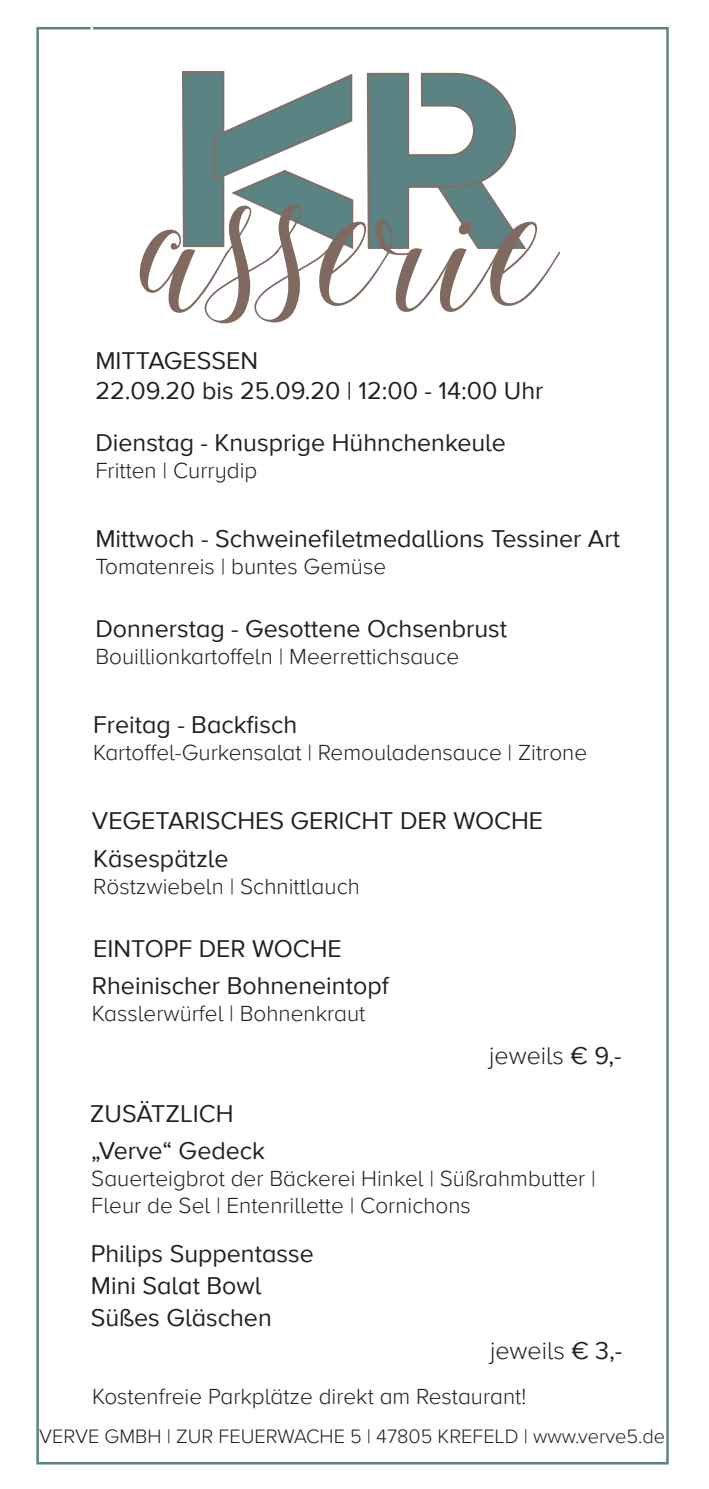
<style>
.page{position:relative;width:709px;height:1489px;background:#fff}
.page>*{position:absolute;margin:0;border:0;box-sizing:border-box;transform-origin:0 0}
.t1{font:177.5px "Stylish Calligraphy Demo";color:#806a60;scale:.95 1}
.t2{font:25px "Proxima Nova A";color:#231f20}
.t3{font:300 25px "Proxima Nova A";color:#231f20}
.t4{font:300 22.5px/27px "Proxima Nova A";color:#231f20}
.t5{font:300 20px "Proxima Nova A";color:#231f20}
.s1{font-weight:400}
</style>
<div class="page">
<svg style="left:366px;top:72px;width:160px;height:177px"></svg>
<svg style="left:182px;top:71px;width:172px;height:178px"></svg>
<p class="t1" style="left:144px;top:136px;width:437px">asserie</p>
<p class="t2" style="left:95px;top:342px;width:164px">MITTAGESSEN</p>
<p class="t2" style="left:95px;top:372px;width:449px">22.09.20 bis 25.09.20 | 12:00 - 14:00 Uhr</p>
<p class="t2" style="left:95px;top:424px;width:412px">Dienstag - Knusprige Hühnchenkeule</p>
<p class="t4" style="left:95px;top:456px;width:163px">Fritten | Currydip</p>
<p class="t2" style="left:95px;top:520px;width:526px">Mittwoch - Schweinefiletmedallions Tessiner Art</p>
<p class="t4" style="left:95px;top:552px;width:292px">Tomatenreis | buntes Gemüse</p>
<p class="t2" style="left:95px;top:610px;width:413px">Donnerstag - Gesottene Ochsenbrust</p>
<p class="t4" style="left:95px;top:642px;width:365px">Bouillionkartoffeln | Meerrettichsauce</p>
<p class="t2" style="left:93px;top:705px;width:205px">Freitag - Backfisch</p>
<p class="t4" style="left:93px;top:737px;width:495px">Kartoffel-Gurkensalat | Remouladensauce | Zitrone</p>
<p class="t2" style="left:92px;top:801px;width:452px">VEGETARISCHES GERICHT DER WOCHE</p>
<p class="t2" style="left:93px;top:840px;width:137px">Käsespätzle</p>
<p class="t4" style="left:93px;top:871px;width:268px">Röstzwiebeln | Schnittlauch</p>
<p class="t2" style="left:93px;top:929px;width:250px">EINTOPF DER WOCHE</p>
<p class="t2" style="left:92px;top:967px;width:298px">Rheinischer Bohneneintopf</p>
<p class="t4" style="left:92px;top:998px;width:275px">Kasslerwürfel | Bohnenkraut</p>
<p class="t2" style="left:90px;top:1095px;width:145px">ZUSÄTZLICH</p>
<p class="t3" style="left:489px;top:1037px;width:134px">jeweils <span class="s1">€ 9,-</span></p>
<p class="t2" style="left:91px;top:1132px;width:175px">„Verve“ Gedeck</p>
<p class="t4" style="left:91px;top:1164px;width:506px">Sauerteigbrot der Bäckerei Hinkel | Süßrahmbutter |<br>Fleur de Sel | Entenrillette | Cornichons</p>
<p class="t2" style="left:91px;top:1234px;width:224px">Philips Suppentasse</p>
<p class="t2" style="left:91px;top:1266px;width:172px">Mini Salat Bowl</p>
<p class="t2" style="left:91px;top:1299px;width:182px">Süßes Gläschen</p>
<p class="t3" style="left:490px;top:1332px;width:134px">jeweils <span class="s1">€ 3,-</span></p>
<p class="t4" style="left:92px;top:1381px;width:436px">Kostenfreie Parkplätze direkt am Restaurant!</p>
<p class="t5" style="left:39px;top:1420px;width:627px">VERVE GMBH | ZUR FEUERWACHE 5 | 47805 KREFELD | www.verve5.de</p>
</div>
